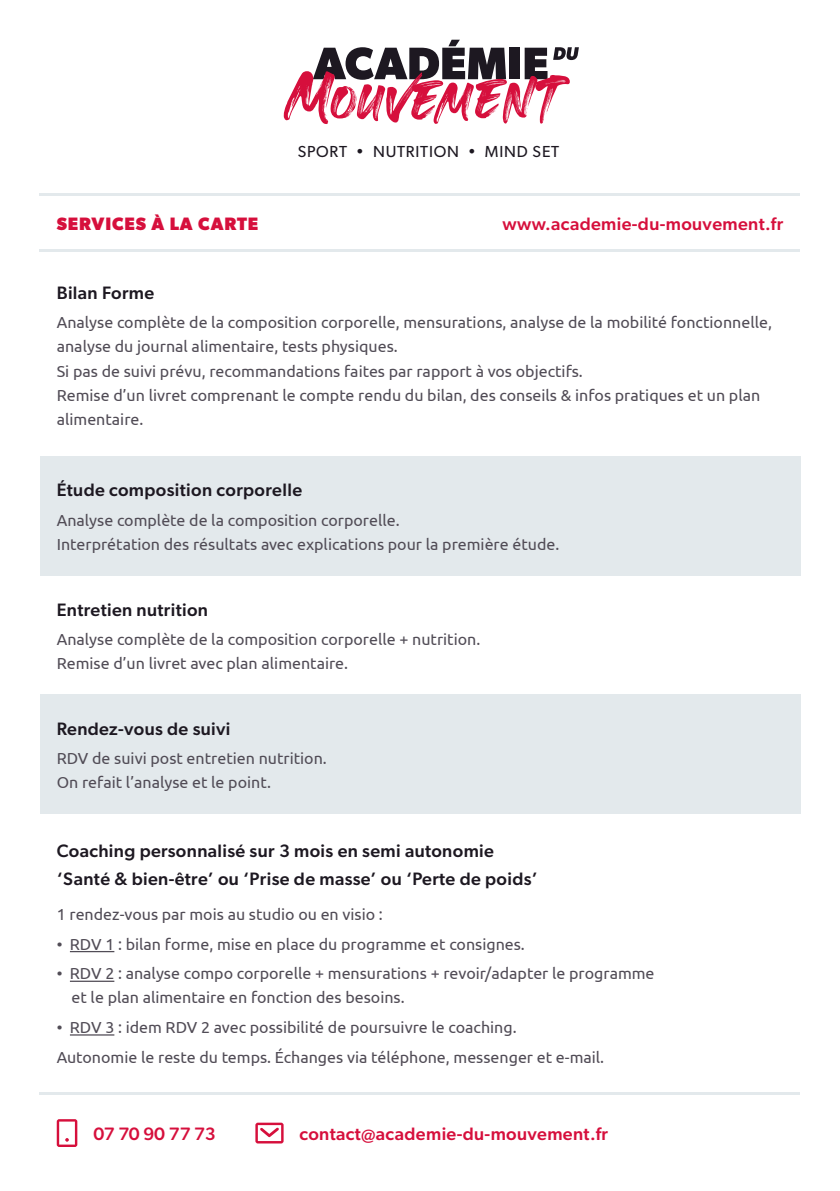
<style>
.page{position:relative;width:840px;height:1191px;background:#fff}
.page>*{position:absolute;margin:0;border:0;box-sizing:border-box;transform-origin:0 0}
.t1{font:500 18px/27.2px "Gibson";letter-spacing:.02em;color:#1d1821}
.t2{font:500 18px "Gibson";letter-spacing:.02em;color:#d60f3c}
.t3{font:700 18px "Gibson";letter-spacing:.05em;color:#d60f3c}
.t4{font:16px/24px "Ubuntu";color:#514c56}
.t5{font:16px "Gibson";letter-spacing:.05em;color:#1d1821}
.s1{font-style:inherit}
</style>
<div class="page">
<div style="left:40px;top:456px;width:759px;height:119px;background:#e3e9ec"></div>
<div style="left:40px;top:694px;width:759px;height:120px;background:#e3e9ec"></div>
<hr style="left:70px;top:951px;width:44px;height:1px;background:#514c56">
<hr style="left:70px;top:980px;width:44px;height:2px;background:#514c56">
<hr style="left:70px;top:1034px;width:44px;height:1px;background:#514c56">
<hr style="left:40px;top:1091px;width:759px;height:3px;background:#e3e9ec">
<hr style="left:40px;top:249px;width:759px;height:3px;background:#e3e9ec">
<svg style="left:283px;top:40px;width:295px;height:84px"></svg>
<hr style="left:40px;top:193px;width:759px;height:3px;background:#e3e9ec">
<svg style="left:57px;top:1119px;width:20px;height:28px"></svg>
<svg style="left:255px;top:1122px;width:28px;height:21px"></svg>
<p class="t3" style="left:57px;top:213px;width:203px">SERVICES À LA CARTE</p>
<p class="t5" style="left:297px;top:142px;width:263px">SPORT <span class="s1">•</span> NUTRITION <span class="s1">•</span> MIND SET</p>
<p class="t2" style="left:502px;top:213px;width:282px">www.academie-du-mouvement.fr</p>
<p class="t1" style="left:57px;top:279px;width:99px">Bilan Forme</p>
<p class="t4" style="left:57px;top:310px;width:716px">Analyse complète de la composition corporelle, mensurations, analyse de la mobilité fonctionnelle, analyse du journal alimentaire, tests physiques.<br>Si pas de suivi prévu, recommandations faites par rapport à vos objectifs.<br>Remise d’un livret comprenant le compte rendu du bilan, des conseils &amp; infos pratiques et un plan alimentaire.</p>
<p class="t1" style="left:57px;top:476px;width:247px">Étude composition corporelle</p>
<p class="t4" style="left:57px;top:508px;width:504px">Analyse complète de la composition corporelle.<br>Interprétation des résultats avec explications pour la première étude.</p>
<p class="t1" style="left:57px;top:595px;width:153px">Entretien nutrition</p>
<p class="t4" style="left:57px;top:627px;width:425px">Analyse complète de la composition corporelle + nutrition.<br>Remise d’un livret avec plan alimentaire.</p>
<p class="t1" style="left:57px;top:714px;width:175px">Rendez-vous de suivi</p>
<p class="t4" style="left:57px;top:746px;width:271px">RDV de suivi post entretien nutrition.<br>On refait l’analyse et le point.</p>
<p class="t1" style="left:57px;top:837px;width:482px">Coaching personnalisé sur 3 mois en semi autonomie ‘Santé &amp; bien-être’ ou ‘Prise de masse’ ou ‘Perte de poids’</p>
<p class="t4" style="left:57px;top:901px;width:327px">1 rendez-vous par mois au studio ou en visio :</p>
<p class="t4" style="left:57px;top:931px;width:469px">• RDV 1 : bilan forme, mise en place du programme et consignes.</p>
<p class="t4" style="left:71px;top:961px;width:584px;text-indent:-15px">• RDV 2 : analyse compo corporelle + mensurations + revoir/adapter le programme et le plan alimentaire en fonction des besoins.</p>
<p class="t4" style="left:57px;top:1012px;width:548px;line-height:29.6px">• RDV 3 : idem RDV 2 avec possibilité de poursuivre le coaching.<br>Autonomie le reste du temps. Échanges via téléphone, messenger et e-mail.</p>
<p class="t2" style="left:94px;top:1123px;width:123px">07 70 90 77 73</p>
<p class="t2" style="left:299px;top:1123px;width:310px">contact@academie-du-mouvement.fr</p>
</div>
